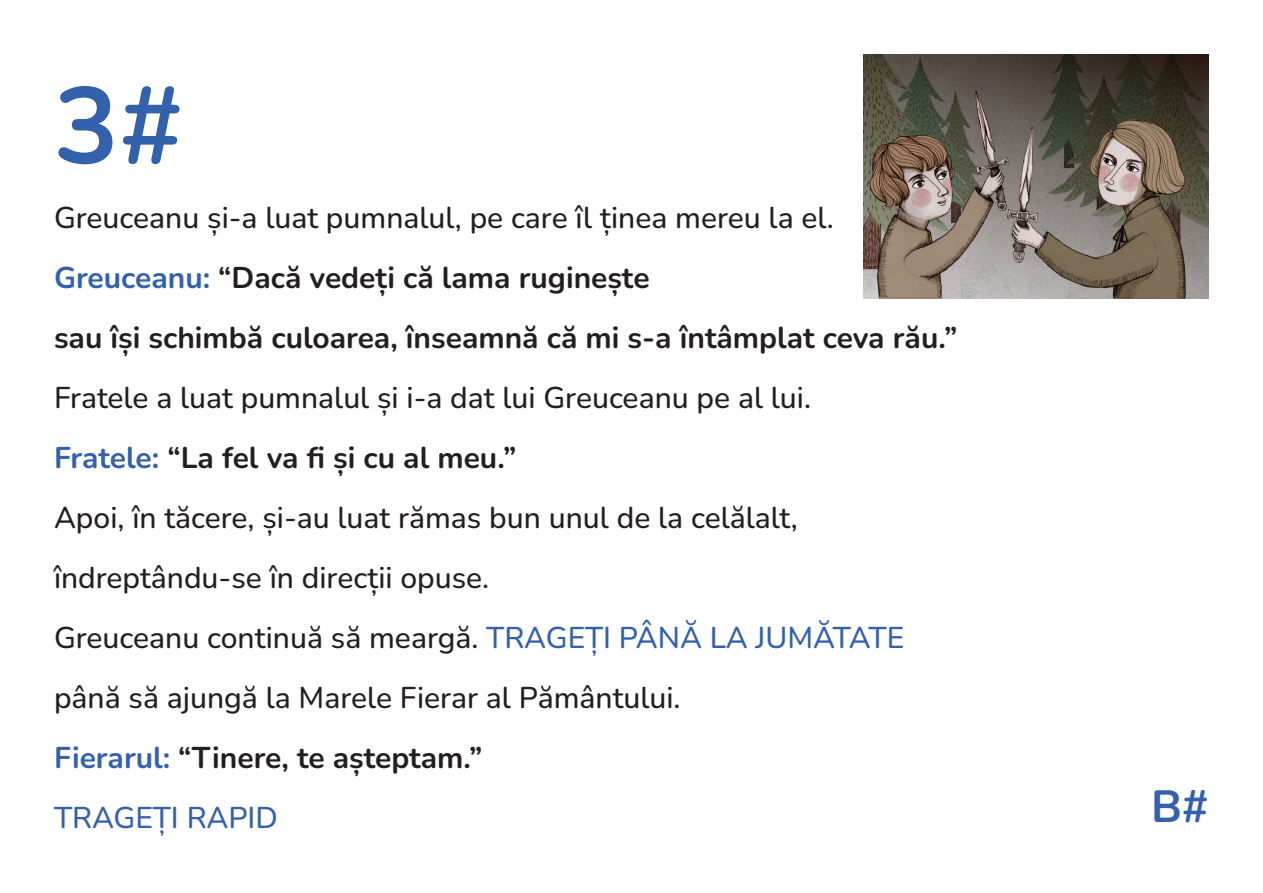
<style>
.page{position:relative;width:1263px;height:893px;background:#fff}
.page>*{position:absolute;margin:0;border:0;box-sizing:border-box;transform-origin:0 0}
.Number{font:700 108px "Nunito";color:#3461ab}
.Letter{font:700 45px "Nunito";color:#3461ab}
.Current_Text{font:500 30px "Nunito";color:#231f20}
.Current_Text-2{font:700 30px/60px "Nunito";color:#231f20}
.Current_Text-3{font:500 30px "Nunito";color:#3461ab}
.s1{color:#3461ab}
</style>
<div class="page">
<img style="left:864px;top:54px;width:345px;height:245px">
<p class="Number" style="left:54px;top:49px;width:131px">3#</p>
<p class="Current_Text" style="left:54px;top:196px;width:781px">Greuceanu și-a luat pumnalul, pe care îl ținea mereu la el.</p>
<p class="Current_Text-2" style="left:54px;top:246px;width:905px"><span class="s1">Greuceanu:</span> “Dacă vedeți că lama ruginește<br>sau își schimbă culoarea, înseamnă că mi s-a întâmplat ceva rău.”</p>
<p class="Current_Text" style="left:54px;top:376px;width:758px">Fratele a luat pumnalul și i-a dat lui Greuceanu pe al lui.</p>
<p class="Current_Text-2" style="left:54px;top:426px;width:464px"><span class="s1">Fratele:</span> “La fel va fi și cu al meu.”</p>
<p class="Current_Text" style="left:54px;top:496px;width:745px">Apoi, în tăcere, și-au luat rămas bun unul de la celălalt,</p>
<p class="Current_Text" style="left:54px;top:556px;width:437px">îndreptându-se în direcții opuse.</p>
<p class="Current_Text" style="left:54px;top:616px;width:852px">Greuceanu continuă să meargă. <span class="s1">TRAGEȚI PÂNĂ LA JUMĂTATE</span></p>
<p class="Current_Text" style="left:54px;top:676px;width:628px">până să ajungă la Marele Fierar al Pământului.</p>
<p class="Current_Text-2" style="left:54px;top:726px;width:430px"><span class="s1">Fierarul:</span> “Tinere, te așteptam.”</p>
<p class="Current_Text-3" style="left:54px;top:796px;width:225px">TRAGEȚI RAPID</p>
<p class="Letter" style="left:1151px;top:774px;width:59px">B#</p>
</div>
